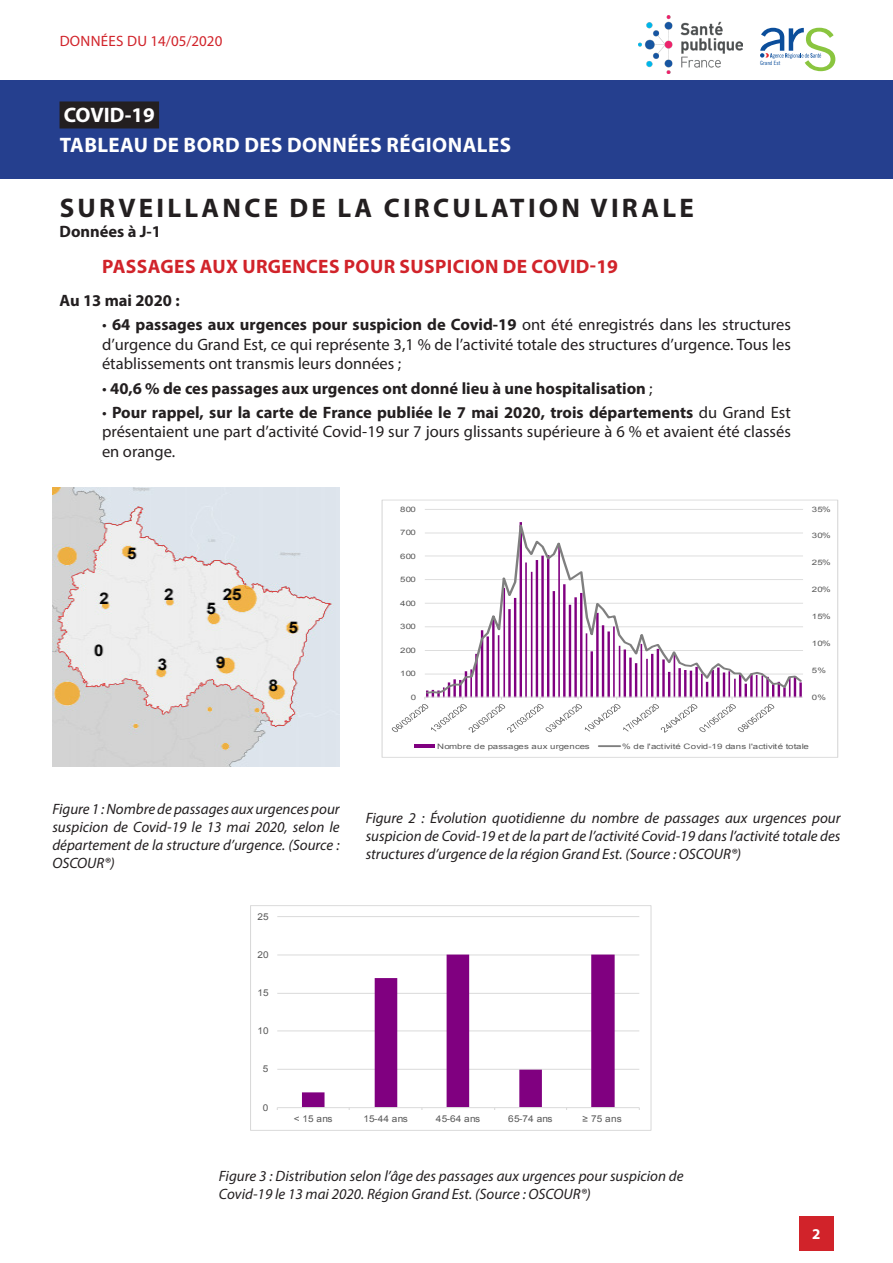
<style>
.page{position:relative;width:893px;height:1263px;background:#fff}
.page>*{position:absolute;margin:0;border:0;box-sizing:border-box;transform-origin:0 0}
.Titre{font:700 27px "Myriad Pro";letter-spacing:.12em;color:#231f20}
.t1{font:700 21px/29.4px "Myriad Pro";letter-spacing:.02em;color:#fff}
.Partie{font:700 19.5px "Myriad Pro";letter-spacing:.02em;color:#d1232a}
.Texte{font:16.5px/19.8px "Myriad Pro";color:#231f20;text-align:justify}
.Texte-2{font:700 16.5px "Myriad Pro";color:#231f20}
.Legende{font:italic 15px/18px "Myriad Pro";color:#231f20;text-align:justify}
.t2{font:15px "Myriad Pro";letter-spacing:.02em;color:#d1232a}
.t3{font:700 15px "Myriad Pro";color:#fff}
.t4{font:9.45px "Arial";letter-spacing:.025em;color:#595959;scale:1.07 1}
.t5{font:7.5px "Arial";letter-spacing:.025em;color:#595959;scale:1.3 1}
.t6{font:7.5px "Arial";color:#595959;scale:1.3 1}
.t7{font:5.85px "Trade Gothic LT Std Cn 18";color:#0b4e9b}
.s1{font-weight:700}
.s2{font-weight:400}
</style>
<div class="page">
<div style="left:0;top:80px;width:893px;height:99px;background:#253f8e"></div>
<div style="left:60px;top:101px;width:99px;height:27px;background:#231f20"></div>
<div style="left:799px;top:1216px;width:34px;height:34px;background:#d1232a"></div>
<img style="left:638px;top:15px;width:104px;height:59px">
<svg style="left:760px;top:28px;width:75px;height:43px"></svg>
<img style="left:53px;top:487px;width:287px;height:279px">
<hr style="left:425px;top:509px;width:378px;height:1px;background:#d9d9d9">
<hr style="left:799px;top:682px;width:3px;height:15px;background:#800080">
<hr style="left:794px;top:676px;width:2px;height:21px;background:#800080">
<hr style="left:425px;top:697px;width:378px;height:1px;background:#d9d9d9">
<svg style="left:425px;top:522px;width:378px;height:173px"></svg>
<svg style="left:391px;top:675px;width:399px;height:58px"></svg>
<hr style="left:414px;top:744px;width:21px;height:4px;background:#800080">
<hr style="left:599px;top:745px;width:21px;height:2px;background:#7f7f7f">
<div style="left:382px;top:500px;width:456px;height:258px;border:1px solid #d9d9d9"></div>
<hr style="left:277px;top:1069px;width:362px;height:1px;background:#d9d9d9">
<hr style="left:277px;top:1030px;width:362px;height:1px;background:#d9d9d9">
<hr style="left:277px;top:993px;width:362px;height:1px;background:#d9d9d9">
<hr style="left:277px;top:954px;width:362px;height:1px;background:#d9d9d9">
<hr style="left:277px;top:916px;width:362px;height:1px;background:#d9d9d9">
<svg style="left:302px;top:954px;width:313px;height:153px"></svg>
<hr style="left:277px;top:1107px;width:362px;height:1px;background:#d9d9d9">
<div style="left:250px;top:905px;width:401px;height:226px;border:1px solid #d9d9d9"></div>
<p class="t2" style="left:60px;top:31px;width:164px">DONNÉES DU 14/05/2020</p>
<h2 class="t1" style="left:60px;top:100px;width:453px">COVID-19<br>TABLEAU DE BORD DES DONNÉES RÉGIONALES</h2>
<p class="t7" style="left:760px;top:59px;width:22px">Grand Est</p>
<p class="Titre" style="left:60px;top:191px;width:635px">SURVEILLANCE DE LA CIRCULATION VIRALE</p>
<p class="Texte-2" style="left:60px;top:221px;width:103px">Données à J-1</p>
<p class="Partie" style="left:102px;top:254px;width:517px">PASSAGES AUX URGENCES POUR SUSPICION DE COVID-19</p>
<p class="Texte-2" style="left:60px;top:289px;width:122px">Au 13 mai 2020 :</p>
<p class="Texte" style="left:102px;top:314px;width:690px">• <span class="s1">64 passages aux urgences pour suspicion de Covid-19</span> ont été enregistrés dans les structures d’urgence du Grand Est, ce qui représente 3,1 % de l’activité totale des structures d’urgence. Tous les établissements ont transmis leurs données ;</p>
<p class="Texte-2" style="left:102px;top:377px;width:552px"><span class="s2">•</span> 40,6 % de ces passages aux urgences ont donné lieu à une hospitalisation <span class="s2">;</span></p>
<p class="Texte" style="left:102px;top:402px;width:690px">• <span class="s1">Pour rappel, sur la carte de France publiée le 7 mai 2020, trois départements</span> du Grand Est présentaient une part d’activité Covid-19 sur 7 jours glissants supérieure à 6 % et avaient été classés en orange.</p>
<p class="t5" style="left:400px;top:504px;width:14px">800</p>
<p class="t5" style="left:400px;top:528px;width:14px">700</p>
<p class="t5" style="left:400px;top:551px;width:14px">600</p>
<p class="t5" style="left:400px;top:575px;width:14px">500</p>
<p class="t5" style="left:400px;top:598px;width:14px">400</p>
<p class="t5" style="left:400px;top:622px;width:14px">300</p>
<p class="t5" style="left:400px;top:645px;width:14px">200</p>
<p class="t5" style="left:400px;top:669px;width:14px">100</p>
<p class="t5" style="left:411px;top:692px;width:6px">0</p>
<p class="t5" style="left:812px;top:504px;width:16px">35%</p>
<p class="t5" style="left:812px;top:531px;width:16px">30%</p>
<p class="t5" style="left:812px;top:558px;width:16px">25%</p>
<p class="t5" style="left:812px;top:585px;width:16px">20%</p>
<p class="t5" style="left:812px;top:611px;width:16px">15%</p>
<p class="t5" style="left:812px;top:638px;width:16px">10%</p>
<p class="t5" style="left:812px;top:665px;width:12px">5%</p>
<p class="t5" style="left:812px;top:692px;width:12px">0%</p>
<p class="Legende" style="left:52px;top:800px;width:289px">Figure 1 : Nombre de passages aux urgences pour suspicion de Covid-19 le 13 mai 2020, selon le département de la structure d’urgence. (Source :<br>OSCOUR®)</p>
<p class="t4" style="left:257px;top:910px;width:12px">25</p>
<p class="t4" style="left:257px;top:948px;width:12px">20</p>
<p class="t4" style="left:257px;top:986px;width:12px">15</p>
<p class="t4" style="left:257px;top:1025px;width:12px">10</p>
<p class="t4" style="left:263px;top:1063px;width:7px">5</p>
<p class="t4" style="left:263px;top:1101px;width:7px">0</p>
<p class="t5" style="left:437px;top:741px;width:119px">Nombre de passages aux urgences</p>
<p class="t6" style="left:622px;top:741px;width:145px">% de l'activité Covid-19 dans l'activité totale</p>
<p class="Legende" style="left:366px;top:809px;width:476px">Figure 2 : Évolution quotidienne du nombre de passages aux urgences pour suspicion de Covid-19 et de la part de l’activité Covid-19 dans l’activité totale des structures d’urgence de la région Grand Est. (Source : OSCOUR®)</p>
<p class="t4" style="left:294px;top:1112px;width:37px">&lt; 15 ans</p>
<p class="t4" style="left:363px;top:1112px;width:43px">15-44 ans</p>
<p class="t4" style="left:436px;top:1112px;width:43px">45-64 ans</p>
<p class="t4" style="left:508px;top:1112px;width:43px">65-74 ans</p>
<p class="t4" style="left:583px;top:1112px;width:38px">≥ 75 ans</p>
<p class="Legende" style="left:219px;top:1167px;width:466px">Figure 3 : Distribution selon l’âge des passages aux urgences pour suspicion de<br>Covid-19 le 13 mai 2020. Région Grand Est. (Source : OSCOUR®)</p>
<p class="t3" style="left:812px;top:1224px;width:10px">2</p>
</div>
